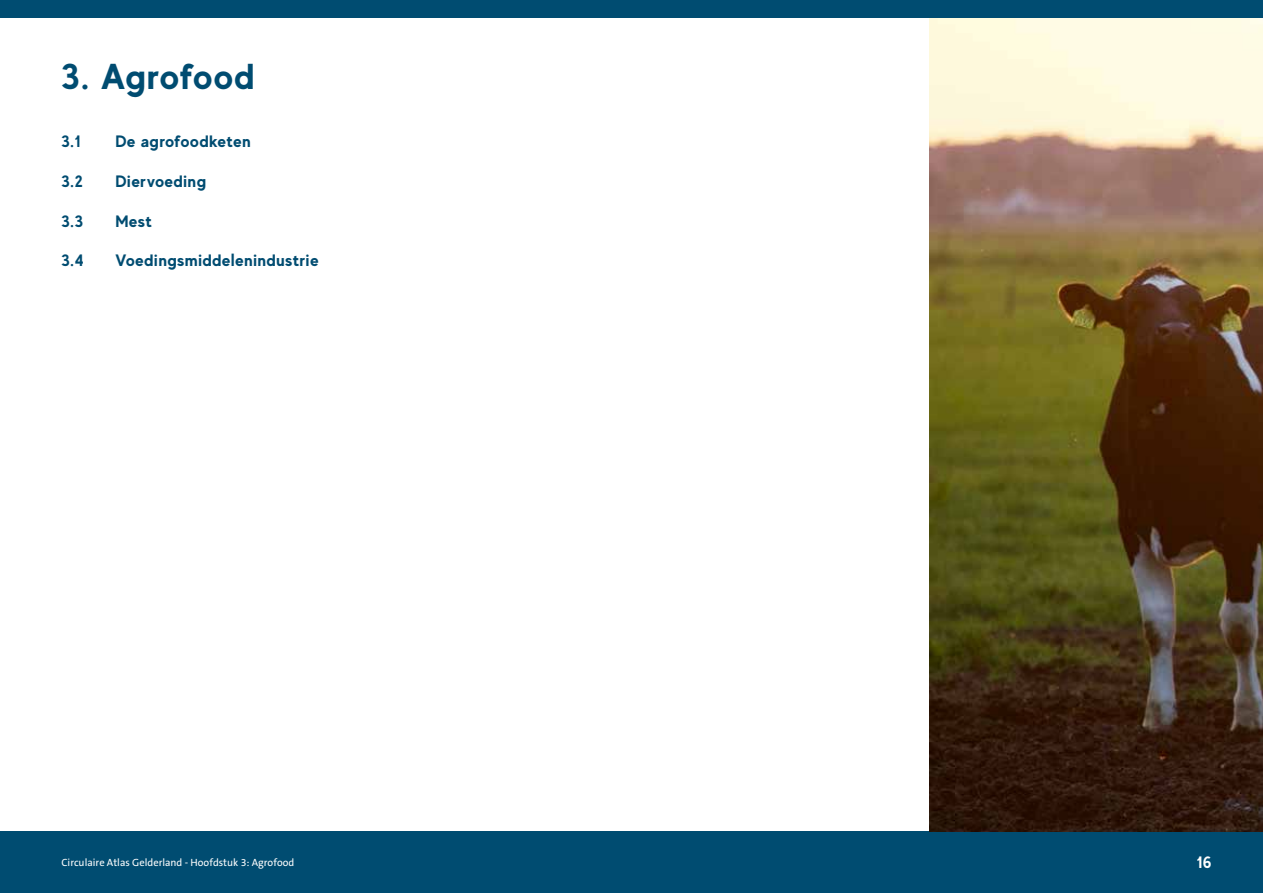
<style>
.page{position:relative;width:1263px;height:893px;background:#fff}
.page>*{position:absolute;margin:0;border:0;box-sizing:border-box;transform-origin:0 0}
.H1_Hoofdstuktitel{font:700 36px "MADE Evolve Sans";letter-spacing:.03em;color:#004c71}
.H2_Subkop{font:700 16.5px "MADE Evolve Sans";letter-spacing:.04em;color:#004c71}
.t1{font:700 16.5px "MADE Evolve Sans";color:#fff}
.t2{font:10.5px "The Sans B5 Plain";color:#fff}
</style>
<div class="page">
<div style="left:0;top:0;width:1263px;height:18px;background:#004c71"></div>
<div style="left:0;top:831px;width:1263px;height:62px;background:#004c71"></div>
<img style="left:930px;top:18px;width:333px;height:813px">
<p class="H1_Hoofdstuktitel" style="left:62px;top:53px;width:195px">3. Agrofood</p>
<p class="H2_Subkop" style="left:62px;top:131px;width:21px">3.1</p>
<p class="H2_Subkop" style="left:116px;top:131px;width:137px">De agrofoodketen</p>
<p class="H2_Subkop" style="left:62px;top:171px;width:23px">3.2</p>
<p class="H2_Subkop" style="left:116px;top:171px;width:92px">Diervoeding</p>
<p class="H2_Subkop" style="left:62px;top:210px;width:23px">3.3</p>
<p class="H2_Subkop" style="left:116px;top:210px;width:38px">Mest</p>
<p class="H2_Subkop" style="left:62px;top:250px;width:24px">3.4</p>
<p class="H2_Subkop" style="left:116px;top:250px;width:205px">Voedingsmiddelenindustrie</p>
<p class="t2" style="left:62px;top:857px;width:234px">Circulaire Atlas Gelderland - Hoofdstuk 3: Agrofood</p>
<p class="t1" style="left:1197px;top:852px;width:17px">16</p>
</div>
